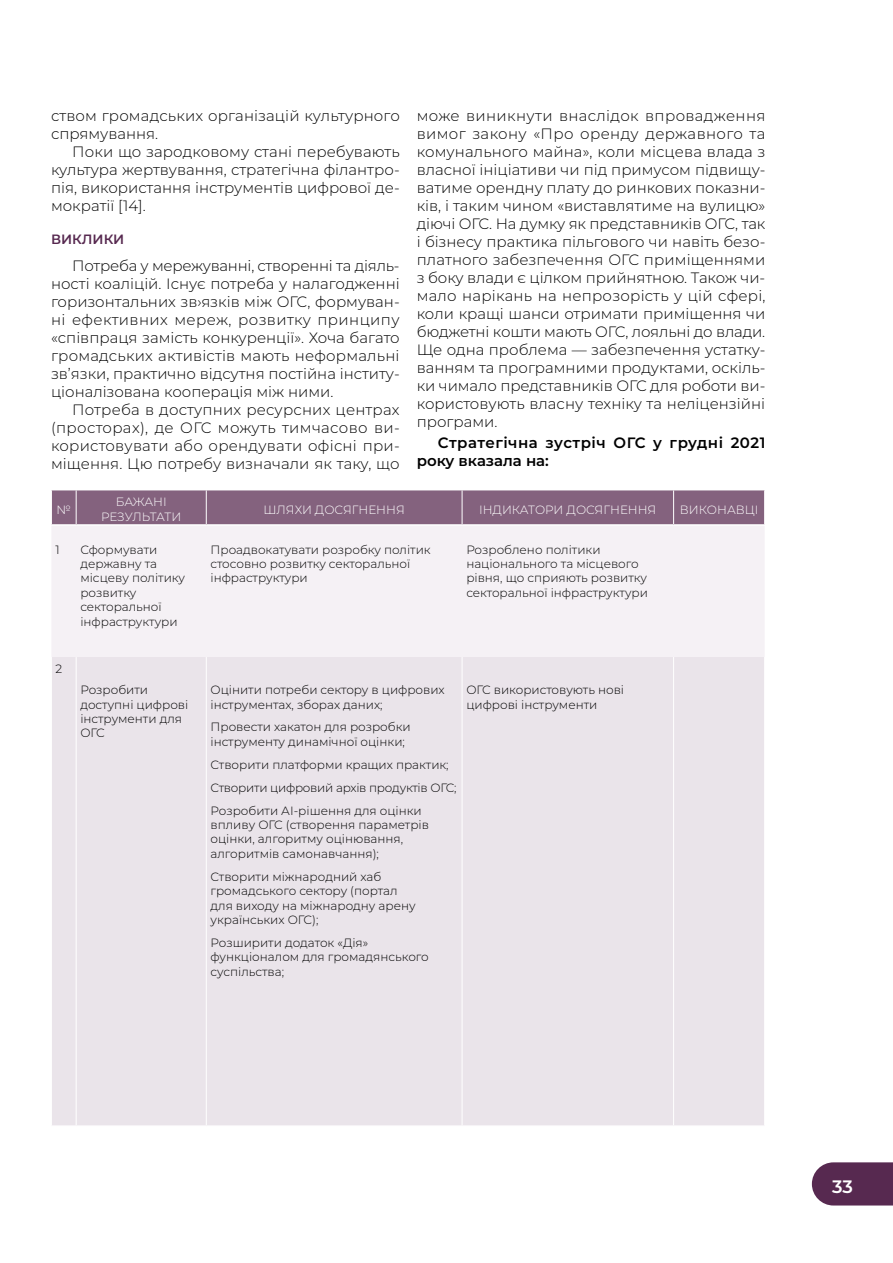
<style>
.page{position:relative;width:893px;height:1263px;background:#fff}
.page>*{position:absolute;margin:0;border:0;box-sizing:border-box;transform-origin:0 0}
.t1{font:600 18px "Montserrat";color:#fff}
.t2{font:300 15px/18px "Montserrat";color:#000;text-align:justify}
.t3{font:600 15px/18px "Montserrat";letter-spacing:.03em;color:#000}
.t4{font:600 13.5px "Montserrat";color:#572950}
.t5{font:300 12px/14.4px "Montserrat";color:#000}
.t6{font:300 12px/14.4px "Montserrat";color:#fff;text-align:center}
</style>
<div class="page">
<svg style="left:812px;top:1162px;width:81px;height:43px;background:#61365a"></svg>
<div style="left:52px;top:490px;width:712px;height:34px;background:#84627e"></div>
<div style="left:52px;top:526px;width:712px;height:131px;background:#f5f1f5"></div>
<div style="left:52px;top:657px;width:712px;height:468px;background:#eae4ea"></div>
<hr style="left:76px;top:490px;width:1px;height:34px;background:#fff">
<hr style="left:206px;top:490px;width:1px;height:34px;background:#fff">
<hr style="left:462px;top:490px;width:1px;height:34px;background:#fff">
<hr style="left:673px;top:490px;width:1px;height:34px;background:#fff">
<hr style="left:76px;top:657px;width:1px;height:468px;background:#fff">
<hr style="left:206px;top:657px;width:1px;height:468px;background:#fff">
<hr style="left:462px;top:657px;width:1px;height:468px;background:#fff">
<hr style="left:673px;top:657px;width:1px;height:468px;background:#fff">
<p class="t2" style="left:51px;top:106px;width:350px">ством громадських організацій культурного спрямування.</p>
<p class="t2" style="left:51px;top:142px;width:350px;text-indent:21px">Поки що зародковому стані перебувають культура жертвування, стратегічна філантро&shy;пія, використання інструментів цифрової де&shy;мократії [14].</p>
<p class="t4" style="left:51px;top:230px;width:75px">ВИКЛИКИ</p>
<p class="t2" style="left:51px;top:256px;width:350px;text-indent:21px">Потреба у мережуванні, створенні та діяль&shy;ності коаліцій. Існує потреба у налагодженні горизонтальних зв›язків між ОГС, формуван&shy;ні ефективних мереж, розвитку принципу «співпраця замість конкуренції». Хоча багато громадських активістів мають неформальні зв’язки, практично відсутня постійна інститу&shy;ціоналізована кооперація між ними.</p>
<p class="t2" style="left:51px;top:400px;width:350px;text-indent:21px">Потреба в доступних ресурсних центрах (просторах), де ОГС можуть тимчасово ви&shy;користовувати або орендувати офісні при&shy;міщення. Цю потребу визначали як таку, що</p>
<p class="t2" style="left:417px;top:106px;width:350px">може виникнути внаслідок впровадження вимог закону «Про оренду державного та комунального майна», коли місцева влада з власної ініціативи чи під примусом підвищу&shy;ватиме орендну плату до ринкових показни&shy;ків, і таким чином «виставлятиме на вулицю» діючі ОГС. На думку як представників ОГС, так і бізнесу практика пільгового чи навіть безо&shy;платного забезпечення ОГС приміщеннями з боку влади є цілком прийнятною. Також чи&shy;мало нарікань на непрозорість у цій сфері, коли кращі шанси отримати приміщення чи бюджетні кошти мають ОГС, лояльні до влади.<br>Ще одна проблема — забезпечення устатку&shy;ванням та програмними продуктами, оскіль&shy;ки чимало представників ОГС для роботи ви&shy;користовують власну техніку та неліцензійні програми.</p>
<p class="t3" style="left:417px;top:433px;width:350px;text-indent:21px">Стратегічна зустріч ОГС у грудні 2021 року вказала на:</p>
<p class="t6" style="left:57px;top:502px;width:16px">№</p>
<p class="t6" style="left:101px;top:494px;width:82px">БАЖАНІ<br>РЕЗУЛЬТАТИ</p>
<p class="t6" style="left:264px;top:502px;width:143px">ШЛЯХИ ДОСЯГНЕННЯ</p>
<p class="t6" style="left:479px;top:502px;width:179px">ІНДИКАТОРИ ДОСЯГНЕННЯ</p>
<p class="t6" style="left:680px;top:502px;width:80px">ВИКОНАВЦІ</p>
<p class="t5" style="left:56px;top:542px;width:6px">1</p>
<p class="t5" style="left:80px;top:542px;width:106px">Сформувати державну та місцеву політику розвитку секторальної інфраструктури</p>
<p class="t5" style="left:211px;top:542px;width:222px">Проадвокатувати розробку політик стосовно розвитку секторальної інфраструктури</p>
<p class="t5" style="left:466px;top:542px;width:183px">Розроблено політики національного та місцевого рівня, що сприяють розвитку секторальної інфраструктури</p>
<p class="t5" style="left:56px;top:661px;width:8px">2</p>
<p class="t5" style="left:80px;top:682px;width:109px">Розробити доступні цифрові інструменти для<br>ОГС</p>
<p class="t5" style="left:211px;top:682px;width:236px">Оцінити потреби сектору в цифрових інструментах, зборах даних;</p>
<p class="t5" style="left:466px;top:682px;width:159px">ОГС використовують нові цифрові інструменти</p>
<p class="t5" style="left:211px;top:720px;width:202px">Провести хакатон для розробки інструменту динамічної оцінки;</p>
<p class="t5" style="left:211px;top:753px;width:247px;line-height:23px">Створити платформи кращих практик;<br>Створити цифровий архів продуктів ОГС;<br>Розробити АІ-рішення для оцінки</p>
<p class="t5" style="left:211px;top:817px;width:220px">впливу ОГС (створення параметрів оцінки, алгоритму оцінювання, алгоритмів самонавчання);</p>
<p class="t5" style="left:211px;top:869px;width:207px">Створити міжнародний хаб громадського сектору (портал для виходу на міжнародну арену українських ОГС);</p>
<p class="t5" style="left:211px;top:935px;width:220px">Розширити додаток «Дія» функціоналом для громадянського суспільства;</p>
<p class="t1" style="left:832px;top:1173px;width:22px">33</p>
</div>
